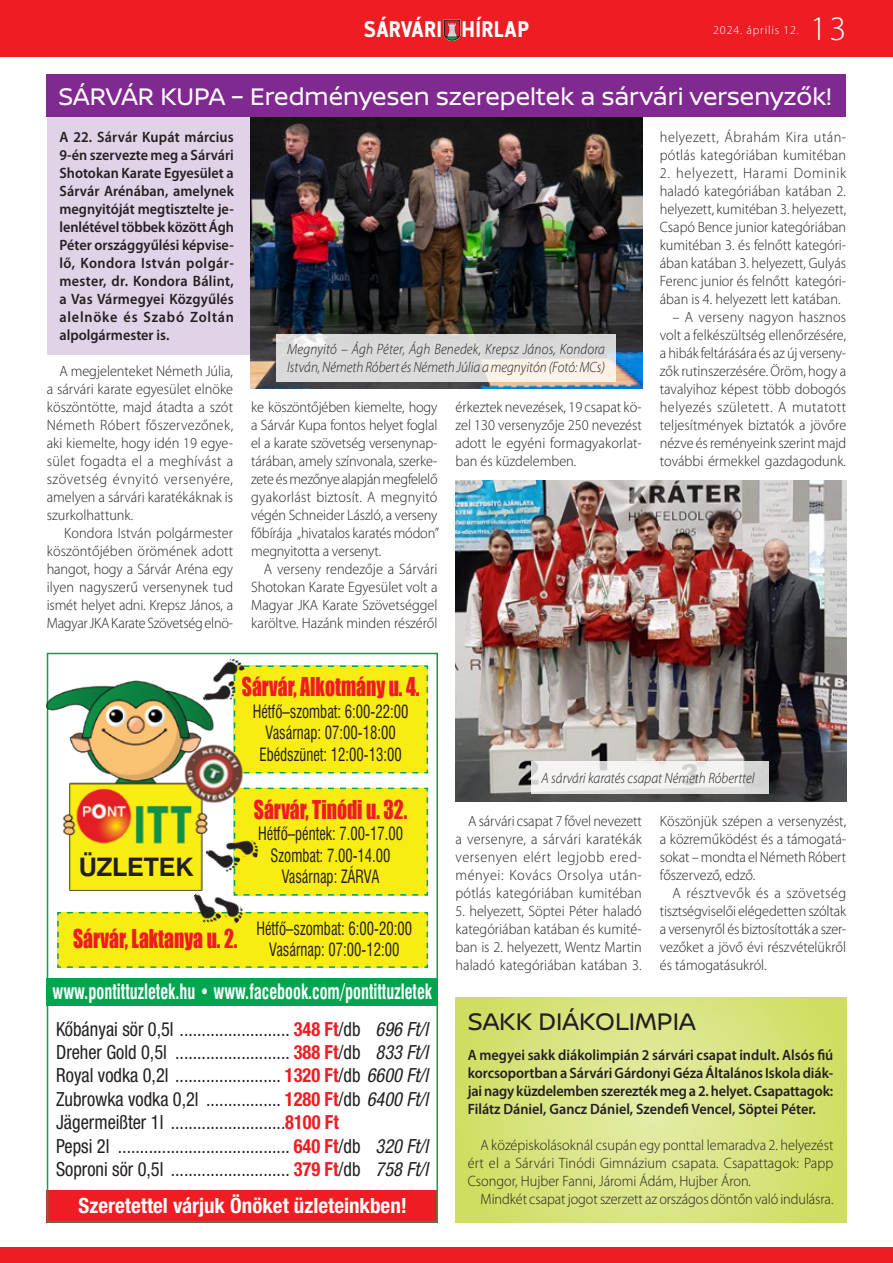
<style>
.page{position:relative;width:893px;height:1263px;background:#fff}
.page>*{position:absolute;margin:0;border:0;box-sizing:border-box;transform-origin:0 0}
.t1{font:300 34.5px "Myriad Pro";color:#fff}
._1_cim{font:25.5px "Nissan Brand";color:#fff}
._1_cim-2{font:25.5px "Nissan Brand";color:#231f20}
.t2{font:700 25.5px "Swiss HBT";color:#231f20}
.t3{font:23.85px "Impact";color:#ee1d23;scale:.82 1}
.t4{font:900 22.65px "Finador";letter-spacing:.02em;color:#fff;scale:.85 1}
.t5{font:700 condensed 21px "Helvetica Neue LT Pro";color:#fff}
.t6{font:700 20.7px "Swiss Condensed HBT";color:#fff;scale:.8 1}
.t7{font:condensed 19.5px/23.4px "Helvetica Neue LT Pro";color:#231f20;scale:.94 1}
.t8{font:17.85px/21.5px "Swiss Condensed HBT";color:#231f20;text-align:center;scale:.82 1}
._1_szöveg{font:300 15px/18px "Myriad Pro";color:#231f20;text-align:justify;scale:.95 1}
._1_lead_3-3_mm_kethasab{font:600 15px/18px "Myriad Pro";letter-spacing:.015em;color:#231f20;text-align:justify;scale:.95 1}
._1_lead{font:600 15px/18px "Myriad Pro";color:#231f20;text-align:justify;scale:.95 1}
._1_képalá{font:italic 300 15px/18px "Myriad Pro";color:#231f20;scale:.9 1}
._1_szöveg-2{font:300 15px/18px "Myriad Pro";letter-spacing:.02em;color:#231f20;scale:.95 1}
.t9{font:300 12px "Myriad Pro";letter-spacing:.07em;color:#fff}
.s1{font-weight:700;color:#ee1d23}
.s2{font-style:italic}
</style>
<div class="page">
<div style="left:47px;top:101px;width:227px;height:254px;background:#e0d2e7"></div>
<img style="left:251px;top:117px;width:391px;height:271px">
<div style="left:0;top:0;width:893px;height:57px;background:#ee1d23"></div>
<div style="left:0;top:1247px;width:893px;height:16px;background:#ee1d23"></div>
<svg style="left:277px;top:334px;width:339px;height:48px;background:#e0dedd"></svg>
<div style="left:47px;top:74px;width:799px;height:43px;background:#802990"></div>
<svg style="left:455px;top:997px;width:391px;height:225px;background:#d7e37e"></svg>
<img style="left:455px;top:481px;width:391px;height:320px">
<svg style="left:531px;top:762px;width:238px;height:32px;fill:#f4f3f2"></svg>
<div style="left:57px;top:911px;width:372px;height:57px;background:#f9ec13"></div>
<div style="left:233px;top:665px;width:196px;height:109px;background:#f9ec13"></div>
<div style="left:233px;top:787px;width:196px;height:109px;background:#f9ec13"></div>
<div style="left:47px;top:1190px;width:391px;height:32px;background:#ee1d23"></div>
<div style="left:47px;top:978px;width:391px;height:27px;background:#00a54f"></div>
<img style="left:213px;top:658px;width:33px;height:29px">
<img style="left:217px;top:680px;width:23px;height:29px">
<div style="left:47px;top:653px;width:391px;height:569px;border:2px solid #00a54f"></div>
<img style="left:47px;top:679px;width:170px;height:212px">
<div style="left:75px;top:846px;width:121px;height:39px;background:#f9ec13"></div>
<img style="left:169px;top:728px;width:90px;height:91px">
<img style="left:226px;top:834px;width:35px;height:25px">
<img style="left:202px;top:847px;width:39px;height:27px">
<img style="left:209px;top:889px;width:38px;height:36px">
<img style="left:185px;top:891px;width:37px;height:37px">
<svg style="left:444px;top:19px;width:16px;height:22px"></svg>
<h3 class="t4" style="left:363px;top:13px;width:197px">SÁRVÁRI HÍRLAP</h3>
<p class="t9" style="left:713px;top:23px;width:87px">2024. április 12.</p>
<h1 class="t1" style="left:810px;top:8px;width:38px">13</h1>
<p class="_1_cim" style="left:59px;top:78px;width:774px">SÁRVÁR KUPA – Eredményesen szerepeltek a sárvári versenyzők!</p>
<p class="_1_lead_3-3_mm_kethasab" style="left:60px;top:128px;width:185px">A 22. Sárvár Kupát március 9-én szervezte meg a Sárvári Shotokan Karate Egyesület a Sárvár Arénában, amelynek megnyitóját megtisztelte je&shy;lenlétével többek között Ágh Péter országgyűlési képvise&shy;lő, Kondora István polgár&shy;mester, dr. Kondora Bálint, a Vas Vármegyei Közgyűlés alelnöke és Szabó Zoltán alpolgármester is.</p>
<p class="_1_szöveg" style="left:47px;top:362px;width:198px;text-indent:13px">A megjelenteket Németh Júlia, a sárvári karate egyesület elnöke köszöntötte, majd átadta a szót Németh Róbert főszervezőnek, aki kiemelte, hogy idén 19 egye&shy;sület fogadta el a meghívást a szövetség évnyitó versenyére, amelyen a sárvári karatékáknak is szurkolhattunk.</p>
<p class="_1_szöveg" style="left:47px;top:524px;width:198px;text-indent:17px">Kondora István polgármester köszöntőjében örömének adott hangot, hogy a Sárvár Aréna egy ilyen nagyszerű versenynek tud ismét helyet adni. Krepsz János, a Magyar JKA Karate Szövetség elnö-</p>
<p class="_1_képalá" style="left:287px;top:340px;width:355px">Megnyitó – Ágh Péter, Ágh Benedek, Krepsz János, Kondora<br>István, Németh Róbert és Németh Júlia a megnyitón (Fotó: MCs)</p>
<p class="_1_szöveg" style="left:251px;top:398px;width:199px">ke köszöntőjében kiemelte, hogy a Sárvár Kupa fontos helyet foglal el a karate szövetség versenynap&shy;tárában, amely színvonala, szerke&shy;zete és mezőnye alapján megfelelő gyakorlást biztosít. A megnyitó végén Schneider László, a verseny főbírája „hivatalos karatés módon” megnyitotta a versenyt.</p>
<p class="_1_szöveg" style="left:251px;top:560px;width:198px;text-indent:13px">A verseny rendezője a Sárvári Shotokan Karate Egyesület volt a Magyar JKA Karate Szövetséggel karöltve. Hazánk minden részéről</p>
<p class="_1_szöveg" style="left:455px;top:398px;width:198px">érkeztek nevezések, 19 csapat kö&shy;zel 130 versenyzője 250 nevezést adott le egyéni formagyakorlat&shy;ban és küzdelemben.</p>
<p class="_1_szöveg-2" style="left:660px;top:128px;width:198px">helyezett, Ábrahám Kira után&shy;pótlás kategóriában kumitéban</p>
<p class="_1_szöveg" style="left:660px;top:164px;width:198px">2. helyezett, Harami Dominik haladó kategóriában katában 2. helyezett, kumitéban 3. helyezett, Csapó Bence junior kategóriában kumitéban 3. és felnőtt kategóri&shy;ában katában 3. helyezett, Gulyás Ferenc junior és felnőtt kategóri&shy;ában is 4. helyezett lett katában.</p>
<p class="_1_szöveg" style="left:660px;top:308px;width:198px;text-indent:13px">– A verseny nagyon hasznos volt a felkészültség ellenőrzésére, a hibák feltárására és az új verseny&shy;zők rutinszerzésére. Öröm, hogy a tavalyihoz képest több dobogós helyezés született. A mutatott teljesítmények biztatók a jövőre nézve és reményeink szerint majd további érmekkel gazdagodunk.</p>
<p class="t2" style="left:79px;top:852px;width:116px">ÜZLETEK</p>
<p class="t3" style="left:242px;top:669px;width:218px">Sárvár, Alkotmány u. 4.</p>
<p class="t8" style="left:253px;top:701px;width:191px">Hétfő–szombat: 6:00-22:00<br>Vasárnap: 07:00-18:00<br>Ebédszünet: 12:00-13:00</p>
<p class="t3" style="left:254px;top:791px;width:189px">Sárvár, Tinódi u. 32.</p>
<p class="t8" style="left:258px;top:823px;width:178px">Hétfő–péntek: 7.00-17.00<br>Szombat: 7.00-14.00<br>Vasárnap: ZÁRVA</p>
<p class="t3" style="left:73px;top:920px;width:202px">Sárvár, Laktanya u. 2.</p>
<p class="t8" style="left:256px;top:918px;width:191px">Hétfő–szombat: 6:00-20:00<br>Vasárnap: 07:00-12:00</p>
<p class="t6" style="left:53px;top:978px;width:476px">www.pontittuzletek.hu • www.facebook.com/pontittuzletek</p>
<p class="t7" style="left:56px;top:1017px;width:397px">Kőbányai sör 0,5l ......................... <span class="s1">348 Ft</span>/db <span class="s2">696 Ft/l </span>Dreher Gold 0,5l .......................... <span class="s1">388 Ft</span>/db <span class="s2">833 Ft/l </span>Royal vodka 0,2l ........................ <span class="s1">1320 Ft</span>/db <span class="s2">6600 Ft/l </span>Zubrowka vodka 0,2l ................. <span class="s1">1280 Ft</span>/db <span class="s2">6400 Ft/l </span>Jägermeißter 1l ..........................<span class="s1">8100 Ft<br></span>Pepsi 2l ....................................... <span class="s1">640 Ft</span>/db <span class="s2">320 Ft/l </span>Soproni sör 0,5l ........................... <span class="s1">379 Ft</span>/db <span class="s2">758 Ft/l</span></p>
<p class="t5" style="left:79px;top:1193px;width:330px">Szeretettel várjuk Önöket üzleteinkben!</p>
<p class="_1_képalá" style="left:541px;top:769px;width:238px">A sárvári karatés csapat Németh Róberttel</p>
<p class="_1_szöveg" style="left:455px;top:812px;width:198px;text-indent:13px">A sárvári csapat 7 fővel nevezett a versenyre, a sárvári karatékák versenyen elért legjobb ered&shy;ményei: Kovács Orsolya után&shy;pótlás kategóriában kumitéban</p>
<p class="_1_szöveg" style="left:455px;top:902px;width:198px">5. helyezett, Söptei Péter haladó kategóriában katában és kumité&shy;ban is 2. helyezett, Wentz Martin haladó kategóriában katában 3.</p>
<p class="_1_szöveg" style="left:660px;top:812px;width:198px">Köszönjük szépen a versenyzést, a közreműködést és a támogatá&shy;sokat – mondta el Németh Róbert főszervező, edző.</p>
<p class="_1_szöveg" style="left:660px;top:884px;width:198px;text-indent:13px">A résztvevők és a szövetség tisztségviselői elégedetten szóltak a versenyről és biztosították a szer&shy;vezőket a jövő évi részvételükről és támogatásukról.</p>
<p class="_1_cim-2" style="left:468px;top:1002px;width:229px">SAKK DIÁKOLIMPIA</p>
<p class="_1_lead" style="left:468px;top:1046px;width:386px">A megyei sakk diákolimpián 2 sárvári csapat indult. Alsós fiú korcsoportban a Sárvári Gárdonyi Géza Általános Iskola diák&shy;jai nagy küzdelemben szerezték meg a 2. helyet. Csapattagok:<br>Filátz Dániel, Gancz Dániel, Szendefi Vencel, Söptei Péter.</p>
<p class="_1_szöveg" style="left:468px;top:1136px;width:386px;text-indent:13px">A középiskolásoknál csupán egy ponttal lemaradva 2. helyezést ért el a Sárvári Tinódi Gimnázium csapata. Csapattagok: Papp Csongor, Hujber Fanni, Járomi Ádám, Hujber Áron.</p>
<p class="_1_szöveg" style="left:480px;top:1190px;width:373px">Mindkét csapat jogot szerzett az országos döntőn való indulásra.</p>
</div>
